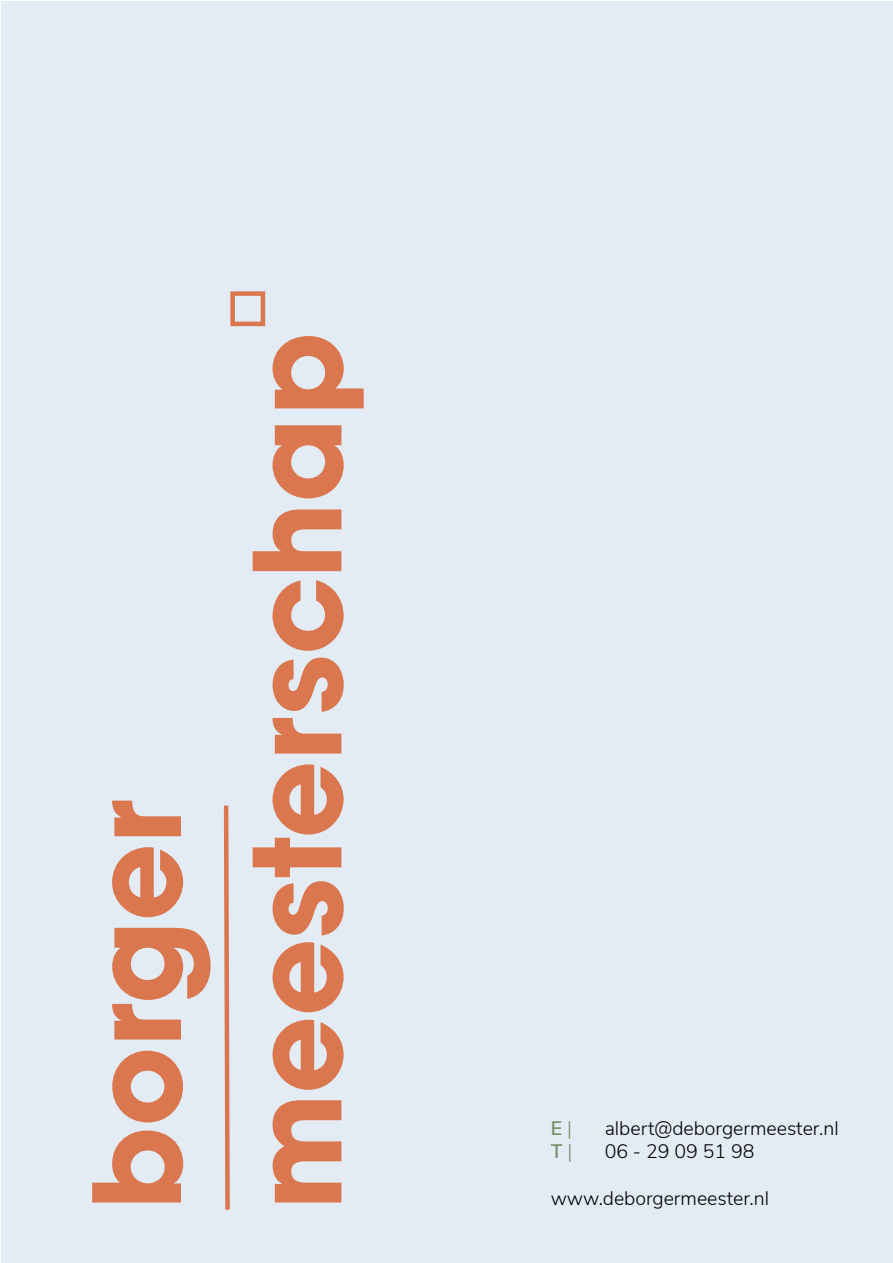
<style>
.page{position:relative;width:893px;height:1263px;background:#fff}
.page>*{position:absolute;margin:0;border:0;box-sizing:border-box;transform-origin:0 0}
.t1{font:700 120px/160.5px "ITC Avant Garde Pro";color:#da774f}
.t2{font:300 19.5px "Nunito Sans";color:#000}
.t3{font:600 19.5px "Nunito Sans";color:#728d61}
.s1{font-weight:300}
</style>
<div class="page">
<div style="left:2px;top:2px;width:891px;height:1261px;background:#e3ebf4"></div>
<div style="left:230px;top:291px;width:35px;height:35px;border:4px solid #da774f"></div>
<svg style="left:223px;top:805px;width:7px;height:405px"></svg>
<h1 class="t1" style="left:55px;top:1210px;width:879px;rotate:-90deg">borger meesterschap</h1>
<p class="t3" style="left:551px;top:1114px;width:23px">E <span class="s1">|</span></p>
<p class="t2" style="left:605px;top:1114px;width:236px">albert@deborgermeester.nl</p>
<p class="t3" style="left:551px;top:1137px;width:23px">T <span class="s1">|</span></p>
<p class="t2" style="left:605px;top:1137px;width:151px">06 - 29 09 51 98</p>
<p class="t2" style="left:551px;top:1184px;width:220px">www.deborgermeester.nl</p>
</div>
